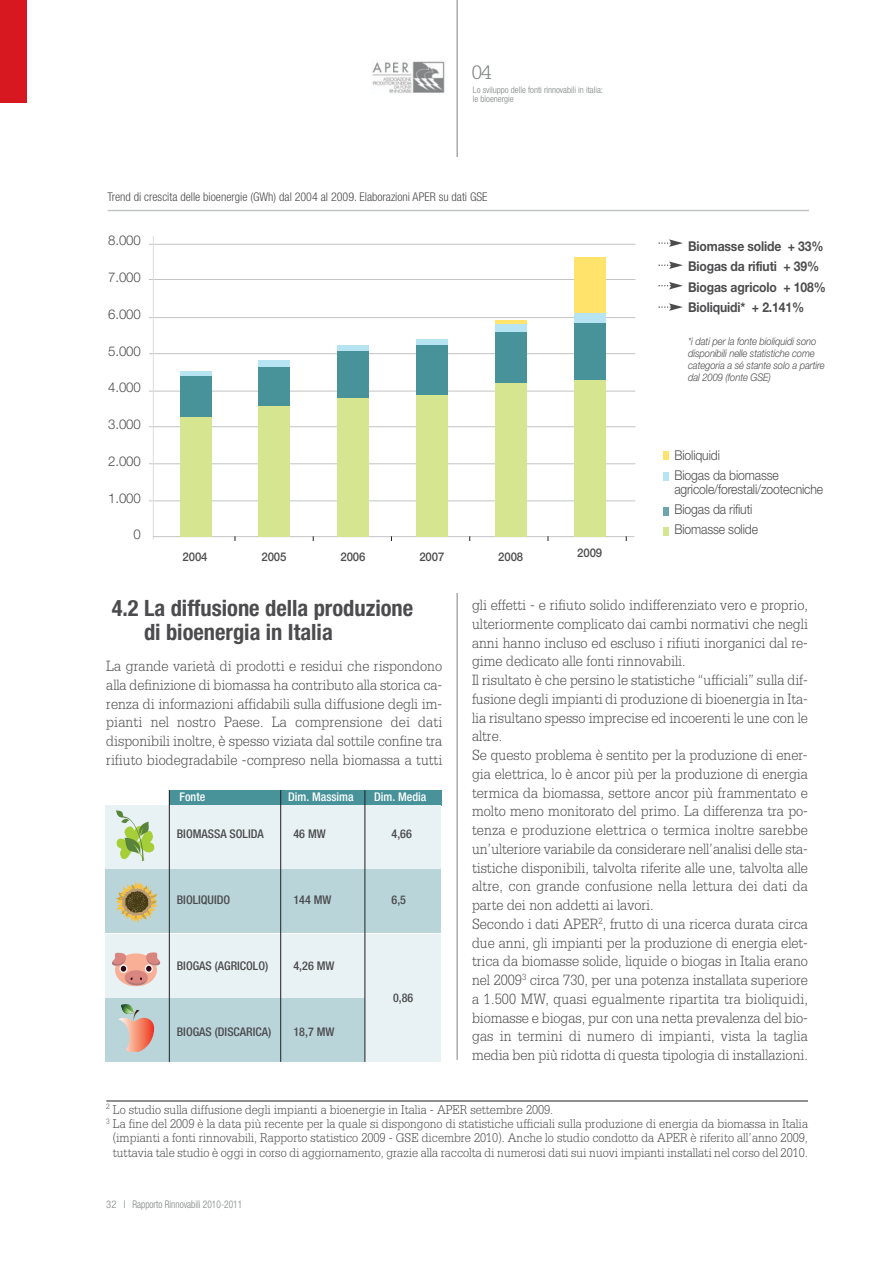
<style>
.page{position:relative;width:893px;height:1263px;background:#fff}
.page>*{position:absolute;margin:0;border:0;box-sizing:border-box;transform-origin:0 0}
.t1{font:700 condensed 22.5px/24px "Helvetica Neue";color:#4c4c4e}
.t2{font:300 20.55px "Serifa";color:#7f8283}
.t3{font:300 15.75px/18.8px "Serifa";color:#4c4c4e;text-align:justify;scale:.9 1}
.t4{font:300 13.5px "Serifa";color:#4c4c4e;scale:.9 1}
.t5{font:300 13.5px/20.4px "Helvetica Neue";letter-spacing:-.01em;color:#4c4c4e;scale:.9 1}
.t6{font:700 13.5px/20.4px "Helvetica Neue";letter-spacing:-.01em;color:#4c4c4e;scale:.9 1}
.t7{font:300 13.5px "Helvetica Neue";letter-spacing:-.01em;color:#4c4c4e}
.t8{font:500 condensed 12px "Helvetica Neue";color:#4c4c4e}
.t9{font:300 condensed 12px "Helvetica Neue";color:#4c4c4e}
.t10{font:500 condensed 12px "Helvetica Neue";color:#fff}
.t11{font:500 12px "Helvetica Neue";letter-spacing:-.01em;color:#4c4c4e;scale:.95 1}
.t12{font:italic 300 10.5px/12px "Helvetica Neue";letter-spacing:-.01em;color:#4c4c4e;scale:.9 1}
.t13{font:300 condensed 10.5px "Helvetica Neue";color:#7f8283}
.t14{font:300 condensed 9px/9px "Helvetica Neue";color:#7f8283}
</style>
<div class="page">
<div style="left:0;top:0;width:27px;height:103px;background:#d81820"></div>
<img style="left:372px;top:61px;width:73px;height:32px">
<hr style="left:457px;top:0;width:1px;height:1060px;background:#7f8283">
<div style="left:663px;top:527px;width:6px;height:9px;background:#d6e58f"></div>
<div style="left:663px;top:507px;width:6px;height:9px;background:#6da5aa"></div>
<div style="left:663px;top:472px;width:6px;height:8px;background:#b7e4f3"></div>
<div style="left:663px;top:451px;width:6px;height:9px;background:#ffe36a"></div>
<hr style="left:149px;top:317px;width:486px;height:1px;background:#c2c4c6">
<hr style="left:149px;top:279px;width:486px;height:1px;background:#c2c4c6">
<hr style="left:149px;top:244px;width:486px;height:1px;background:#c2c4c6">
<hr style="left:149px;top:353px;width:486px;height:1px;background:#c2c4c6">
<hr style="left:149px;top:391px;width:486px;height:1px;background:#c2c4c6">
<hr style="left:149px;top:426px;width:486px;height:1px;background:#c2c4c6">
<hr style="left:149px;top:463px;width:486px;height:1px;background:#c2c4c6">
<hr style="left:149px;top:501px;width:486px;height:1px;background:#c2c4c6">
<hr style="left:153px;top:236px;width:1px;height:303px;background:#dcddde">
<hr style="left:153px;top:536px;width:481px;height:1px;background:#c2c4c6">
<div style="left:180px;top:417px;width:31px;height:120px;background:#d6e58f"></div>
<div style="left:180px;top:376px;width:31px;height:41px;background:#489299"></div>
<div style="left:180px;top:371px;width:31px;height:5px;background:#b7e4f3"></div>
<div style="left:259px;top:406px;width:31px;height:130px;background:#d6e58f"></div>
<div style="left:259px;top:366px;width:31px;height:40px;background:#489299"></div>
<div style="left:259px;top:360px;width:31px;height:6px;background:#b7e4f3"></div>
<div style="left:338px;top:397px;width:31px;height:139px;background:#d6e58f"></div>
<div style="left:338px;top:350px;width:31px;height:47px;background:#489299"></div>
<div style="left:338px;top:345px;width:31px;height:5px;background:#b7e4f3"></div>
<div style="left:416px;top:395px;width:32px;height:142px;background:#d6e58f"></div>
<div style="left:416px;top:344px;width:32px;height:51px;background:#489299"></div>
<div style="left:416px;top:339px;width:32px;height:5px;background:#b7e4f3"></div>
<div style="left:495px;top:383px;width:31px;height:153px;background:#d6e58f"></div>
<div style="left:495px;top:332px;width:31px;height:51px;background:#489299"></div>
<div style="left:495px;top:324px;width:31px;height:8px;background:#b7e4f3"></div>
<hr style="left:495px;top:320px;width:31px;height:4px;background:#ffe36a">
<div style="left:574px;top:379px;width:31px;height:157px;background:#d6e58f"></div>
<div style="left:574px;top:323px;width:31px;height:57px;background:#489299"></div>
<div style="left:574px;top:313px;width:31px;height:10px;background:#b7e4f3"></div>
<div style="left:574px;top:257px;width:31px;height:56px;background:#ffe36a"></div>
<svg style="left:658px;top:239px;width:25px;height:8px"></svg>
<svg style="left:658px;top:261px;width:25px;height:8px"></svg>
<svg style="left:658px;top:282px;width:25px;height:7px"></svg>
<svg style="left:658px;top:303px;width:25px;height:8px"></svg>
<div style="left:169px;top:790px;width:272px;height:16px;background:#489299"></div>
<div style="left:106px;top:805px;width:335px;height:63px;background:#e8f1f3"></div>
<div style="left:106px;top:934px;width:335px;height:63px;background:#e8f1f3"></div>
<div style="left:106px;top:870px;width:335px;height:63px;background:#bad5da"></div>
<div style="left:106px;top:999px;width:335px;height:63px;background:#bad5da"></div>
<svg style="left:116px;top:810px;width:39px;height:51px"></svg>
<svg style="left:116px;top:881px;width:42px;height:43px"></svg>
<svg style="left:118px;top:1004px;width:36px;height:49px"></svg>
<svg style="left:112px;top:952px;width:48px;height:33px"></svg>
<hr style="left:169px;top:790px;width:1px;height:272px;background:#231f20">
<hr style="left:280px;top:790px;width:1px;height:272px;background:#231f20">
<div style="left:365px;top:935px;width:76px;height:127px;background:#e8f1f3"></div>
<hr style="left:365px;top:790px;width:1px;height:272px;background:#231f20">
<hr style="left:106px;top:1101px;width:702px;height:1px;background:#231f20">
<hr style="left:108px;top:210px;width:701px;height:1px;background:#c2c4c6">
<h2 class="t2" style="left:472px;top:65px;width:21px">04</h2>
<p class="t14" style="left:473px;top:86px;width:132px">Lo sviluppo delle fonti rinnovabili in italia: le bioenergie</p>
<p class="t9" style="left:107px;top:192px;width:382px">Trend di crescita delle bioenergie (GWh) dal 2004 al 2009. Elaborazioni APER su dati GSE</p>
<p class="t7" style="left:108px;top:236px;width:34px">8.000</p>
<p class="t7" style="left:108px;top:272px;width:34px">7.000</p>
<p class="t7" style="left:108px;top:309px;width:34px">6.000</p>
<p class="t7" style="left:108px;top:346px;width:34px">5.000</p>
<p class="t7" style="left:108px;top:383px;width:34px">4.000</p>
<p class="t7" style="left:108px;top:419px;width:34px">3.000</p>
<p class="t7" style="left:108px;top:456px;width:34px">2.000</p>
<p class="t7" style="left:108px;top:493px;width:34px">1.000</p>
<p class="t7" style="left:133px;top:530px;width:9px">0</p>
<p class="t11" style="left:183px;top:553px;width:28px">2004</p>
<p class="t11" style="left:262px;top:553px;width:28px">2005</p>
<p class="t11" style="left:340px;top:553px;width:28px">2006</p>
<p class="t11" style="left:419px;top:553px;width:28px">2007</p>
<p class="t11" style="left:498px;top:553px;width:28px">2008</p>
<p class="t11" style="left:577px;top:548px;width:28px">2009</p>
<p class="t6" style="left:688px;top:237px;width:155px">Biomasse solide + 33%<br>Biogas da rifiuti + 39%<br>Biogas agricolo + 108%<br>Bioliquidi* + 2.141%</p>
<p class="t12" style="left:688px;top:336px;width:153px">*i dati per la fonte bioliquidi sono disponibili nelle statistiche come categoria a sé stante solo a partire dal 2009 (fonte GSE)</p>
<p class="t5" style="left:674px;top:446px;width:117px">Bioliquidi<br>Biogas da biomasse</p>
<p class="t5" style="left:674px;top:480px;width:167px">agricole/forestali/zootecniche<br>Biogas da rifiuti<br>Biomasse solide</p>
<h1 class="t1" style="left:144px;top:598px;width:271px;text-indent:-32px">4.2 La diffusione della produzione di bioenergia in Italia</h1>
<p class="t3" style="left:106px;top:658px;width:375px">La grande varietà di prodotti e residui che rispondono alla definizione di biomassa ha contributo alla storica ca&shy;renza di informazioni affidabili sulla diffusione degli im&shy;pianti nel nostro Paese. La comprensione dei dati disponibili inoltre, è spesso viziata dal sottile confine tra rifiuto biodegradabile -compreso nella biomassa a tutti</p>
<p class="t10" style="left:180px;top:792px;width:27px">Fonte</p>
<p class="t10" style="left:288px;top:792px;width:67px">Dim. Massima</p>
<p class="t10" style="left:374px;top:792px;width:54px">Dim. Media</p>
<p class="t8" style="left:177px;top:830px;width:88px">BIOMASSA SOLIDA</p>
<p class="t8" style="left:293px;top:830px;width:34px">46 MW</p>
<p class="t8" style="left:391px;top:830px;width:22px">4,66</p>
<p class="t8" style="left:177px;top:896px;width:55px">BIOLIQUIDO</p>
<p class="t8" style="left:293px;top:896px;width:40px">144 MW</p>
<p class="t8" style="left:391px;top:896px;width:16px">6,5</p>
<p class="t8" style="left:177px;top:962px;width:93px">BIOGAS (AGRICOLO)</p>
<p class="t8" style="left:293px;top:962px;width:43px">4,26 MW</p>
<p class="t8" style="left:177px;top:1028px;width:96px">BIOGAS (DISCARICA)</p>
<p class="t8" style="left:293px;top:1028px;width:43px">18,7 MW</p>
<p class="t8" style="left:393px;top:993px;width:22px">0,86</p>
<p class="t3" style="left:472px;top:597px;width:375px;text-align:left">gli effetti - e rifiuto solido indifferenziato vero e proprio, ulteriormente complicato dai cambi normativi che negli anni hanno incluso ed escluso i rifiuti inorganici dal re&shy;gime dedicato alle fonti rinnovabili.<br>Il risultato è che persino le statistiche “ufficiali” sulla dif&shy;fusione degli impianti di produzione di bioenergia in Ita&shy;lia risultano spesso imprecise ed incoerenti le une con le altre.<br>Se questo problema è sentito per la produzione di ener&shy;gia elettrica, lo è ancor più per la produzione di energia termica da biomassa, settore ancor più frammentato e molto meno monitorato del primo. La differenza tra po&shy;tenza e produzione elettrica o termica inoltre sarebbe un’ulteriore variabile da considerare nell’analisi delle sta&shy;tistiche disponibili, talvolta riferite alle une, talvolta alle altre, con grande confusione nella lettura dei dati da parte dei non addetti ai lavori.<br>Secondo i dati APER<sup>2</sup>, frutto di una ricerca durata circa due anni, gli impianti per la produzione di energia elet&shy;trica da biomasse solide, liquide o biogas in Italia erano nel 2009<sup>3</sup> circa 730, per una potenza installata superiore a 1.500 MW, quasi egualmente ripartita tra bioliquidi, biomasse e biogas, pur con una netta prevalenza del bio&shy;gas in termini di numero di impianti, vista la taglia media ben più ridotta di questa tipologia di installazioni.</p>
<p class="t4" style="left:106px;top:1105px;width:498px"><sup>2</sup> Lo studio sulla diffusione degli impianti a bioenergie in Italia - APER settembre 2009.</p>
<p class="t4" style="left:106px;top:1119px;width:781px"><sup>3</sup> La fine del 2009 è la data più recente per la quale si dispongono di statistiche ufficiali sulla produzione di energia da biomassa in Italia</p>
<p class="t4" style="left:113px;top:1133px;width:774px">(impianti a fonti rinnovabili, Rapporto statistico 2009 - GSE dicembre 2010). Anche lo studio condotto da APER è riferito all’anno 2009,</p>
<p class="t4" style="left:113px;top:1147px;width:774px">tuttavia tale studio è oggi in corso di aggiornamento, grazie alla raccolta di numerosi dati sui nuovi impianti installati nel corso del 2010.</p>
<p class="t13" style="left:106px;top:1200px;width:137px">32 I Rapporto Rinnovabili 2010-2011</p>
</div>
